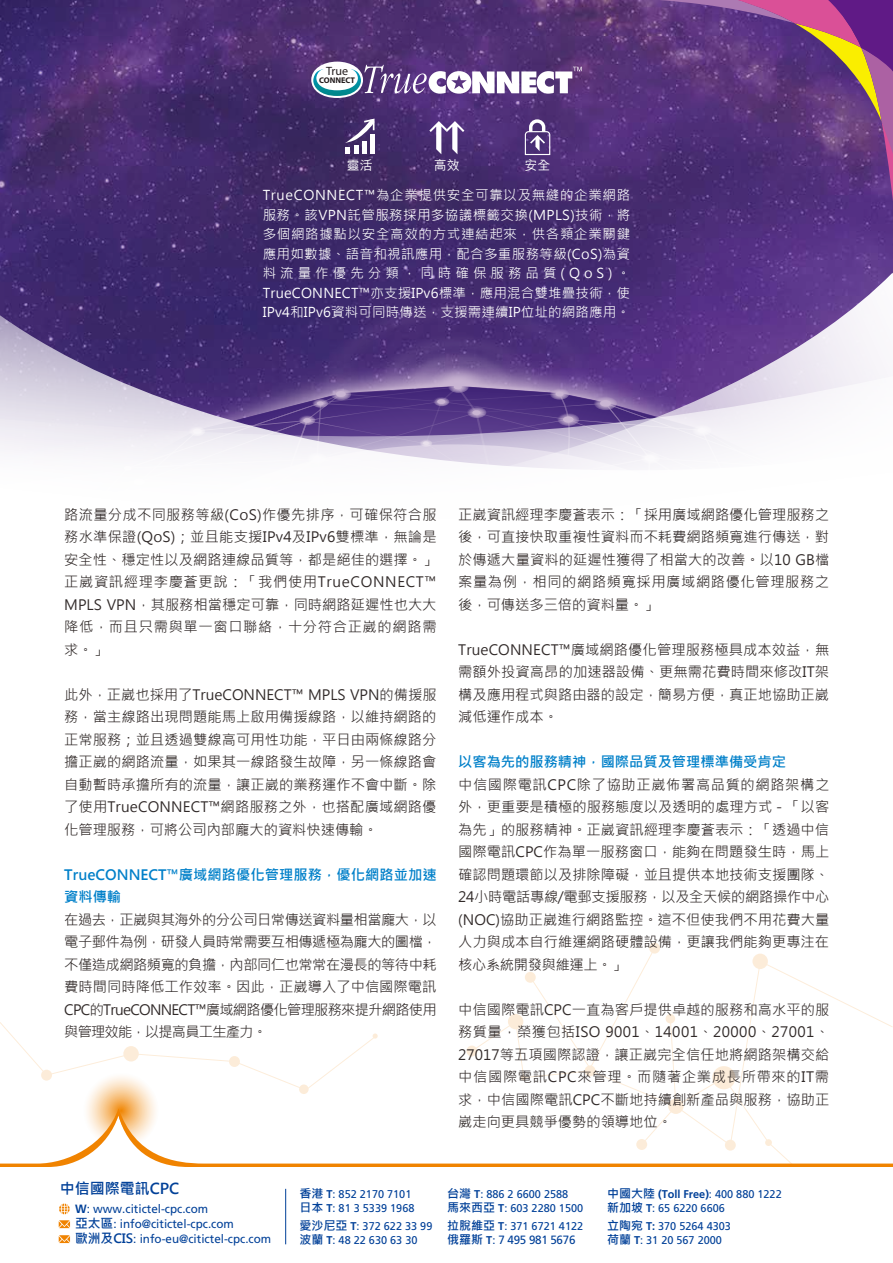
<style>
.page{position:relative;width:893px;height:1263px;background:#fff}
.page>*{position:absolute;margin:0;border:0;box-sizing:border-box;transform-origin:0 0}
.t1{font:700 15px "Microsoft Jheng Hei";color:#004098}
.t2{font:14.25px/22.5px "Microsoft Jheng Hei";letter-spacing:.005em;color:#302928;text-align:justify}
.t3{font:700 14.25px/22.5px "Microsoft Jheng Hei";letter-spacing:.005em;color:#0080c9}
.t4{font:13.5px/19.5px "Microsoft Jheng Hei";letter-spacing:.01em;color:#fff;text-align:justify}
.t5{font:500 13.05px "M Hei HK";color:#fff}
.t6{font:12px/15px "Frutiger";color:#004098}
.t7{font:12px "Frutiger";letter-spacing:-.025em;color:#004098}
.t8{font:12px "Myriad Pro";color:#241d1e}
.t9{font:11.25px "Frutiger";color:#004098}
.t10{font:700 8.25px "Myriad Pro";color:#241d1e}
.s1{font-family:"Microsoft Jheng Hei";font-weight:700;font-size:12px}
.s2{font-weight:700}
.s3{font-family:"Microsoft Jheng Hei";font-weight:700}
.s4{font-weight:700;font-size:11.25px}
.s5{font-size:11.25px}
.s6{font-family:"Microsoft Jheng Hei";font-weight:700;font-size:12.75px}
</style>
<div class="page">
<svg style="left:0;top:0;width:893px;height:315px;background:#482d71"></svg>
<svg style="left:0;top:315px;width:217px;height:61px;background:#5b4a83"></svg>
<svg style="left:217px;top:273px;width:676px;height:103px;background:#5d4388"></svg>
<svg style="left:0;top:376px;width:885px;height:93px"></svg>
<svg style="left:299px;top:1084px;width:10px;height:10px"></svg>
<svg style="left:0;top:1022px;width:378px;height:69px"></svg>
<div style="left:508px;top:1014px;width:15px;height:15px;background:#fcecd9;border-radius:50%"></div>
<div style="left:466px;top:1045px;width:11px;height:11px;background:#fcecd9;border-radius:50%"></div>
<div style="left:649px;top:943px;width:11px;height:10px;background:#fcecd9;border-radius:50%"></div>
<svg style="left:521px;top:949px;width:372px;height:159px"></svg>
<svg style="left:657px;top:1px;width:235px;height:200px;background:#673c7c"></svg>
<hr style="left:828px;top:0;width:65px;height:1px;background:#601a86">
<hr style="left:892px;top:0;width:1px;height:71px;background:#601a86">
<hr style="left:892px;top:71px;width:1px;height:83px;background:#ac61a3">
<hr style="left:892px;top:154px;width:1px;height:47px;background:#da5097">
<hr style="left:737px;top:0;width:91px;height:1px;background:#da5097">
<hr style="left:657px;top:0;width:80px;height:1px;background:#ac7ab3">
<svg style="left:524px;top:118px;width:27px;height:38px"></svg>
<svg style="left:345px;top:117px;width:30px;height:36px"></svg>
<svg style="left:429px;top:121px;width:35px;height:33px"></svg>
<div style="left:311px;top:62px;width:52px;height:36px;background:#fff;border-radius:50%"></div>
<svg style="left:313px;top:65px;width:269px;height:31px"></svg>
<svg style="left:82px;top:1072px;width:77px;height:77px"></svg>
<svg style="left:0;top:1108px;width:893px;height:59px"></svg>
<svg style="left:59px;top:1220px;width:11px;height:8px"></svg>
<svg style="left:59px;top:1235px;width:11px;height:8px"></svg>
<svg style="left:59px;top:1203px;width:11px;height:11px"></svg>
<hr style="left:285px;top:1189px;width:1px;height:55px;background:#004098">
<p class="t8" style="left:326px;top:64px;width:24px">True</p>
<p class="t10" style="left:319px;top:75px;width:37px">CONNECT</p>
<p class="t5" style="left:347px;top:156px;width:28px">靈活</p>
<p class="t5" style="left:434px;top:156px;width:28px">高效</p>
<p class="t5" style="left:525px;top:156px;width:28px">安全</p>
<p class="t4" style="left:263px;top:186px;width:369px">TrueCONNECT™為企業提供安全可靠以及無縫的企業網路服務。該VPN託管服務採用多協議標籤交換(MPLS)技術，將多個網路據點以安全高效的方式連結起來，供各類企業關鍵應用如數據、語音和視訊應用，配合多重服務等級(CoS)為資料流量作優先分類，同時確保服務品質(QoS)。TrueCONNECT™亦支援IPv6標準，應用混合雙堆疊技術，使IPv4和IPv6資料可同時傳送，支援需連續IP位址的網路應用。</p>
<p class="t2" style="left:64px;top:503px;width:374px">路流量分成不同服務等級(CoS)作優先排序，可確保符合服務水準保證(QoS)；並且能支援IPv4及IPv6雙標準，無論是安全性、穩定性以及網路連線品質等，都是絕佳的選擇。」正崴資訊經理李慶蒼更說：「我們使用TrueCONNECT™ MPLS VPN，其服務相當穩定可靠，同時網路延遲性也大大降低，而且只需與單一窗口聯絡，十分符合正崴的網路需求。」</p>
<p class="t2" style="left:64px;top:683px;width:374px">此外，正崴也採用了TrueCONNECT™ MPLS VPN的備援服務，當主線路出現問題能馬上啟用備援線路，以維持網路的正常服務；並且透過雙線高可用性功能，平日由兩條線路分擔正崴的網路流量，如果其一線路發生故障，另一條線路會自動暫時承擔所有的流量，讓正崴的業務運作不會中斷。除了使用TrueCONNECT™網路服務之外，也搭配廣域網路優化管理服務，可將公司內部龐大的資料快速傳輸。</p>
<p class="t3" style="left:64px;top:863px;width:374px">TrueCONNECT™廣域網路優化管理服務，優化網路並加速資料傳輸</p>
<p class="t2" style="left:64px;top:908px;width:374px">在過去，正崴與其海外的分公司日常傳送資料量相當龐大，以電子郵件為例，研發人員時常需要互相傳遞極為龐大的圖檔，不僅造成網路頻寬的負擔，內部同仁也常常在漫長的等待中耗費時間同時降低工作效率。因此，正崴導入了中信國際電訊CPC的TrueCONNECT™廣域網路優化管理服務來提升網路使用與管理效能，以提高員工生產力。</p>
<p class="t2" style="left:458px;top:503px;width:373px">正崴資訊經理李慶蒼表示：「採用廣域網路優化管理服務之後，可直接快取重複性資料而不耗費網路頻寬進行傳送，對於傳遞大量資料的延遲性獲得了相當大的改善。以10 GB檔案量為例，相同的網路頻寬採用廣域網路優化管理服務之後，可傳送多三倍的資料量。」</p>
<p class="t2" style="left:458px;top:638px;width:373px">TrueCONNECT™廣域網路優化管理服務極具成本效益，無需額外投資高昂的加速器設備、更無需花費時間來修改IT架構及應用程式與路由器的設定，簡易方便，真正地協助正崴減低運作成本。</p>
<p class="t3" style="left:458px;top:751px;width:329px">以客為先的服務精神，國際品質及管理標準備受肯定</p>
<p class="t2" style="left:458px;top:773px;width:373px">中信國際電訊CPC除了協助正崴佈署高品質的網路架構之外，更重要是積極的服務態度以及透明的處理方式 - 「以客為先」的服務精神。正崴資訊經理李慶蒼表示：「透過中信國際電訊CPC作為單一服務窗口，能夠在問題發生時，馬上確認問題環節以及排除障礙，並且提供本地技術支援團隊、24小時電話專線/電郵支援服務，以及全天候的網路操作中心(NOC)協助正崴進行網路監控。這不但使我們不用花費大量人力與成本自行維運網路硬體設備，更讓我們能夠更專注在核心系統開發與維運上。」</p>
<p class="t2" style="left:458px;top:998px;width:373px">中信國際電訊CPC一直為客戶提供卓越的服務和高水平的服務質量，榮獲包括ISO 9001、14001、20000、27001、27017等五項國際認證，讓正崴完全信任地將網路架構交給中信國際電訊CPC來管理。而隨著企業成長所帶來的IT需求，中信國際電訊CPC不斷地持續創新產品與服務，協助正崴走向更具競爭優勢的領導地位。</p>
<p class="t1" style="left:60px;top:1179px;width:121px">中信國際電訊CPC</p>
<p class="t9" style="left:299px;top:1188px;width:113px"><span class="s1">香港</span> <span class="s2">T</span>: 852 2170 7101</p>
<p class="t9" style="left:447px;top:1188px;width:123px"><span class="s1">台灣</span> <span class="s2">T</span>: 886 2 6600 2588</p>
<p class="t9" style="left:607px;top:1188px;width:176px"><span class="s1">中國大陸</span> <span class="s2">(Toll Free)</span>: 400 880 1222</p>
<p class="t9" style="left:299px;top:1201px;width:117px"><span class="s1">日本</span> <span class="s2">T</span>: 81 3 5339 1968</p>
<p class="t9" style="left:447px;top:1201px;width:137px"><span class="s1">馬來西亞</span> <span class="s2">T</span>: 603 2280 1500</p>
<p class="t9" style="left:607px;top:1201px;width:119px"><span class="s1">新加坡</span> <span class="s2">T</span>: 65 6220 6606</p>
<p class="t9" style="left:299px;top:1219px;width:285px"><span class="s1">愛沙尼亞</span> <span class="s2">T</span>: 372 622 33 99 <span class="s1">拉脫維亞</span> <span class="s2">T</span>: 371 6721 4122</p>
<p class="t9" style="left:607px;top:1219px;width:125px"><span class="s1">立陶宛</span> <span class="s2">T:</span> 370 5264 4303</p>
<p class="t9" style="left:299px;top:1234px;width:120px"><span class="s1">波蘭</span> <span class="s2">T</span>: 48 22 630 63 30</p>
<p class="t7" style="left:447px;top:1233px;width:130px"><span class="s3">俄羅斯</span> <span class="s4">T</span><span class="s5">:</span> 7 495 981 5676</p>
<p class="t9" style="left:607px;top:1234px;width:117px"><span class="s1">荷蘭</span> <span class="s2">T</span>: 31 20 567 2000</p>
<p class="t6" style="left:75px;top:1202px;width:198px"><span class="s2">W</span>: www.citictel-cpc.com<br><span class="s6">亞太區</span>: info@citictel-cpc.com<br><span class="s6">歐洲及CIS</span>: info-eu@citictel-cpc.com</p>
</div>
